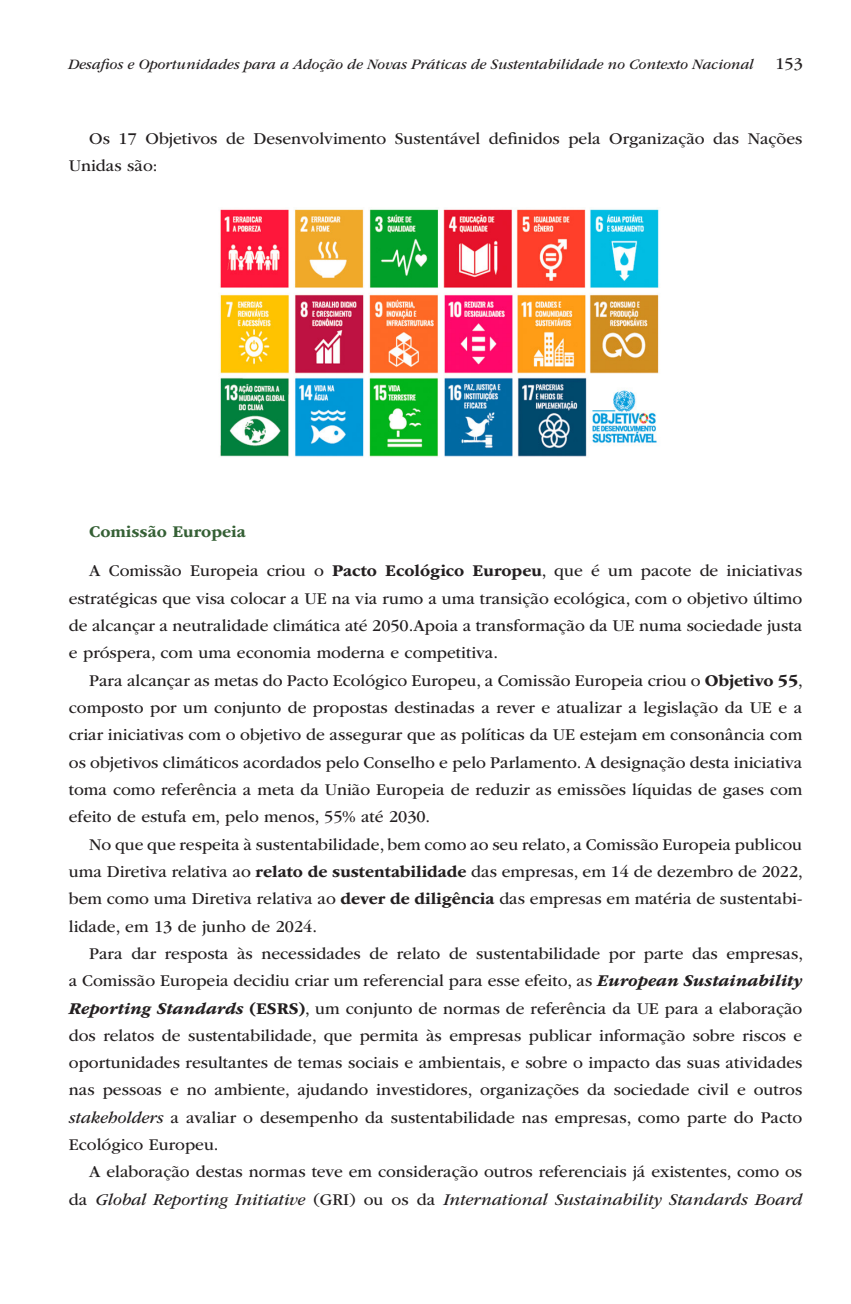
<style>
.page{position:relative;width:851px;height:1304px;background:#fff}
.page>*{position:absolute;margin:0;border:0;box-sizing:border-box;transform-origin:0 0}
.t1{font:17.2px/27.4px "ITC Garamond Std";color:#231f20;text-align:justify}
.t2{font:700 17.2px "ITC Garamond Std";color:#356035}
.t3{font:17px "ITC Garamond Std";color:#231f20}
.t4{font:italic 15px "ITC Garamond Std";color:#231f20}
.s1{font-weight:700}
.s2{font-weight:700;font-style:italic}
.s3{font-style:italic}
</style>
<div class="page">
<img style="left:220px;top:209px;width:439px;height:248px">
<p class="t4" style="left:68px;top:56px;width:687px">Desafios e Oportunidades para a Adoção de Novas Práticas de Sustentabilidade no Contexto Nacional</p>
<p class="t3" style="left:775px;top:54px;width:29px">153</p>
<p class="t1" style="left:69px;top:125px;width:735px;text-indent:20px">Os 17 Objetivos de Desenvolvimento Sustentável definidos pela Organização das Nações<br>Unidas são:</p>
<p class="t2" style="left:89px;top:522px;width:158px">Comissão Europeia</p>
<p class="t1" style="left:69px;top:557px;width:734px;text-indent:20px">A Comissão Europeia criou o <span class="s1">Pacto Ecológico Europeu</span>, que é um pacote de iniciativas estratégicas que visa colocar a UE na via rumo a uma transição ecológica, com o objetivo último de alcançar a neutralidade climática até 2050.Apoia a transformação da UE numa sociedade justa e próspera, com uma economia moderna e competitiva.</p>
<p class="t1" style="left:69px;top:667px;width:735px;text-indent:20px">Para alcançar as metas do Pacto Ecológico Europeu, a Comissão Europeia criou o <span class="s1">Objetivo 55</span>, composto por um conjunto de propostas destinadas a rever e atualizar a legislação da UE e a criar iniciativas com o objetivo de assegurar que as políticas da UE estejam em consonância com os objetivos climáticos acordados pelo Conselho e pelo Parlamento. A designação desta iniciativa toma como referência a meta da União Europeia de reduzir as emissões líquidas de gases com efeito de estufa em, pelo menos, 55% até 2030.</p>
<p class="t1" style="left:69px;top:831px;width:735px;text-indent:20px">No que que respeita à sustentabilidade, bem como ao seu relato, a Comissão Europeia publicou uma Diretiva relativa ao <span class="s1">relato de sustentabilidade</span> das empresas, em 14 de dezembro de 2022, bem como uma Diretiva relativa ao <span class="s1">dever de diligência</span> das empresas em matéria de sustentabi&shy;lidade, em 13 de junho de 2024.</p>
<p class="t1" style="left:69px;top:940px;width:735px;text-indent:20px">Para dar resposta às necessidades de relato de sustentabilidade por parte das empresas, a Comissão Europeia decidiu criar um referencial para esse efeito, as <span class="s2">European Sustainability Reporting Standards</span> <span class="s1">(ESRS)</span>, um conjunto de normas de referência da UE para a elaboração dos relatos de sustentabilidade, que permita às empresas publicar informação sobre riscos e oportunidades resultantes de temas sociais e ambientais, e sobre o impacto das suas atividades nas pessoas e no ambiente, ajudando investidores, organizações da sociedade civil e outros <span class="s3">stakeholders</span> a avaliar o desempenho da sustentabilidade nas empresas, como parte do Pacto Ecológico Europeu.</p>
<p class="t1" style="left:69px;top:1158px;width:734px;text-align:right">A elaboração destas normas teve em consideração outros referenciais já existentes, como os da <span class="s3">Global Reporting Initiative</span> (GRI) ou os da <span class="s3">International Sustainability Standards Board</span></p>
</div>
